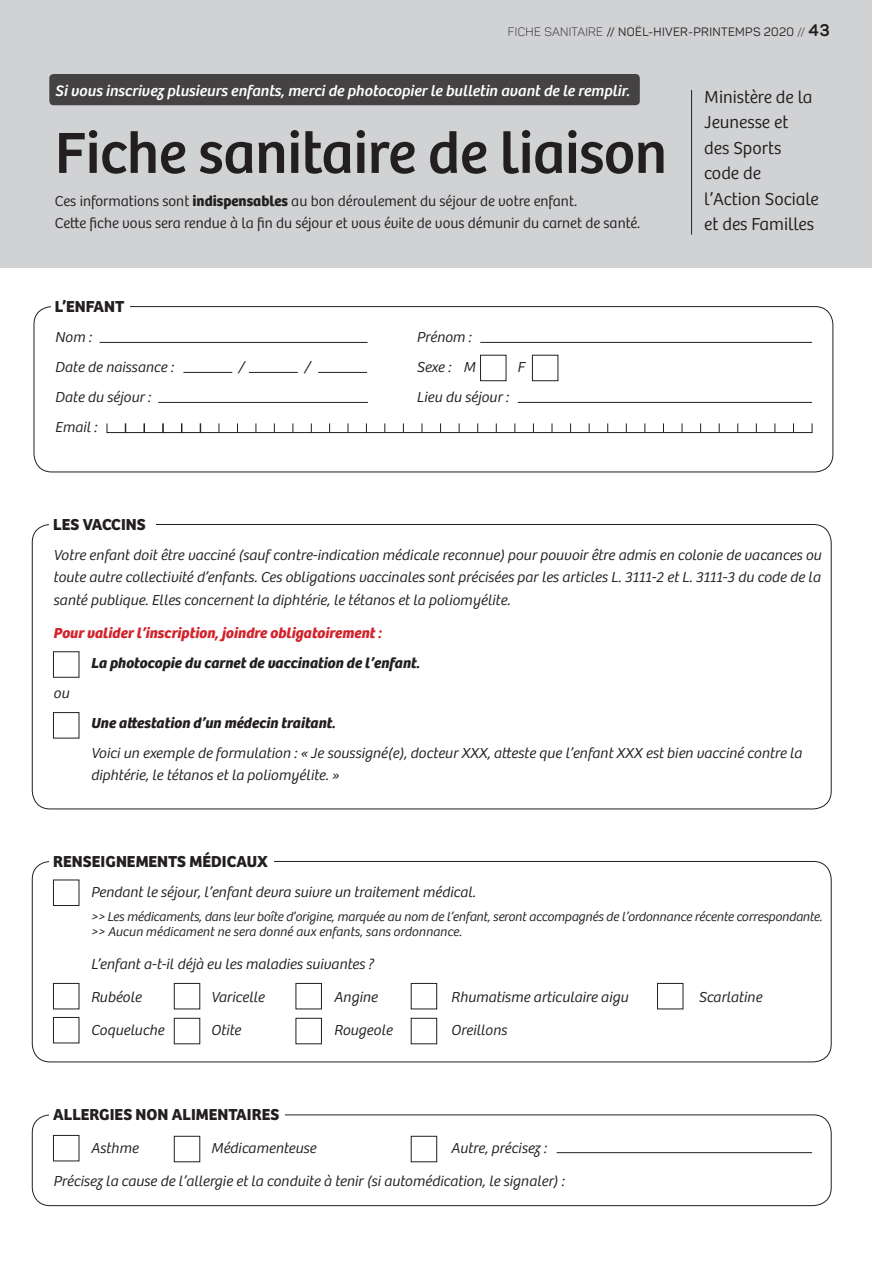
<style>
.page{position:relative;width:872px;height:1263px;background:#fff}
.page>*{position:absolute;margin:0;border:0;box-sizing:border-box;transform-origin:0 0}
.t1{font:60px "Bree";letter-spacing:-.005em;color:#231f20}
.t2{font:300 18px "Bree";color:#231f20}
.t3{font:700 16.5px "Bree";color:#231f20}
.t4{font:italic 15.75px "Bree";color:#fff}
.t5{font:italic 300 15px/22.5px "Bree";color:#231f20;text-align:justify}
.t6{font:300 15px "Bree";color:#231f20}
.t7{font:italic 700 15px "Bree";color:#231f20}
.t8{font:italic 700 15px "Bree";color:#d1232a}
.t9{font:italic 300 13.2px "Bree";letter-spacing:-.01em;color:#231f20}
.t10{font:12px "Panton";letter-spacing:.03em;color:#231f20}
.s1{font-weight:300}
.s2{font-weight:700;font-size:16.5px}
.s3{font-weight:700}
</style>
<div class="page">
<div style="left:0;top:0;width:872px;height:268px;background:#d1d2d4"></div>
<div style="left:49px;top:74px;width:591px;height:31px;background:#454244;border-radius:4px"></div>
<hr style="left:691px;top:90px;width:1px;height:145px;background:#231f20">
<hr style="left:556px;top:1152px;width:256px;height:1px;background:#231f20">
<div style="left:32px;top:1114px;width:799px;height:92px;border:1px solid #231f20;border-radius:18px"></div>
<div style="left:49px;top:1103px;width:236px;height:22px;background:#fff"></div>
<div style="left:53px;top:1135px;width:26px;height:26px;border:1px solid #231f20"></div>
<div style="left:174px;top:1136px;width:26px;height:26px;border:1px solid #231f20"></div>
<div style="left:411px;top:1136px;width:26px;height:26px;border:1px solid #231f20"></div>
<div style="left:32px;top:861px;width:799px;height:201px;border:1px solid #231f20;border-radius:18px"></div>
<div style="left:49px;top:850px;width:224px;height:22px;background:#fff"></div>
<div style="left:53px;top:880px;width:26px;height:26px;border:1px solid #231f20"></div>
<div style="left:53px;top:983px;width:26px;height:26px;border:1px solid #231f20"></div>
<div style="left:53px;top:1017px;width:26px;height:26px;border:1px solid #231f20"></div>
<div style="left:174px;top:983px;width:26px;height:26px;border:1px solid #231f20"></div>
<div style="left:174px;top:1018px;width:26px;height:26px;border:1px solid #231f20"></div>
<div style="left:296px;top:983px;width:26px;height:26px;border:1px solid #231f20"></div>
<div style="left:296px;top:1018px;width:26px;height:26px;border:1px solid #231f20"></div>
<div style="left:411px;top:983px;width:26px;height:26px;border:1px solid #231f20"></div>
<div style="left:411px;top:1018px;width:26px;height:26px;border:1px solid #231f20"></div>
<div style="left:657px;top:983px;width:26px;height:26px;border:1px solid #231f20"></div>
<div style="left:34px;top:306px;width:799px;height:166px;border:1px solid #231f20;border-radius:18px"></div>
<div style="left:51px;top:295px;width:78px;height:22px;background:#fff"></div>
<hr style="left:100px;top:342px;width:267px;height:1px;background:#231f20">
<hr style="left:158px;top:402px;width:210px;height:1px;background:#231f20">
<hr style="left:517px;top:402px;width:295px;height:1px;background:#231f20">
<hr style="left:480px;top:342px;width:332px;height:1px;background:#231f20">
<div style="left:480px;top:355px;width:26px;height:26px;border:1px solid #231f20"></div>
<div style="left:532px;top:355px;width:26px;height:26px;border:1px solid #231f20"></div>
<hr style="left:183px;top:372px;width:49px;height:1px;background:#231f20">
<hr style="left:249px;top:372px;width:49px;height:1px;background:#231f20">
<hr style="left:318px;top:372px;width:49px;height:1px;background:#231f20">
<div style="left:200px;top:423px;width:19px;height:10px;border:1px solid #231f20"></div>
<div style="left:182px;top:423px;width:18px;height:10px;border:1px solid #231f20"></div>
<div style="left:163px;top:423px;width:19px;height:10px;border:1px solid #231f20"></div>
<div style="left:144px;top:423px;width:19px;height:10px;border:1px solid #231f20"></div>
<div style="left:125px;top:423px;width:19px;height:10px;border:1px solid #231f20"></div>
<div style="left:107px;top:423px;width:18px;height:10px;border:1px solid #231f20"></div>
<svg style="left:219px;top:423px;width:593px;height:10px"></svg>
<div style="left:53px;top:651px;width:26px;height:26px;border:1px solid #231f20"></div>
<div style="left:53px;top:712px;width:26px;height:26px;border:1px solid #231f20"></div>
<p class="t10" style="left:508px;top:24px;width:323px"><span class="s1">FICHE SANITAIRE</span> // NOËL-HIVER-PRINTEMPS 2020 <span class="s1">//</span> <span class="s2">43</span></p>
<p class="t4" style="left:55px;top:81px;width:576px">Si vous inscrivez plusieurs enfants, merci de photocopier le bulletin avant de le remplir.</p>
<p class="t2" style="left:704px;top:87px;width:110px">Ministère de la</p>
<p class="t2" style="left:704px;top:112px;width:86px">Jeunesse et</p>
<p class="t2" style="left:704px;top:138px;width:79px">des Sports</p>
<p class="t2" style="left:704px;top:163px;width:58px">code de</p>
<p class="t2" style="left:704px;top:189px;width:116px">l’Action Sociale</p>
<p class="t2" style="left:704px;top:214px;width:111px">et des Familles</p>
<p class="t1" style="left:55px;top:118px;width:613px">Fiche sanitaire de liaison</p>
<p class="t6" style="left:55px;top:192px;width:524px">Ces informations sont <span class="s3">indispensables</span> au bon déroulement du séjour de votre enfant.</p>
<p class="t6" style="left:55px;top:215px;width:587px">Cette fiche vous sera rendue à la fin du séjour et vous évite de vous démunir du carnet de santé.</p>
<p class="t3" style="left:55px;top:296px;width:71px">L’ENFANT</p>
<p class="t5" style="left:55px;top:326px;width:38px">Nom :</p>
<p class="t5" style="left:416px;top:326px;width:56px">Prénom :</p>
<p class="t5" style="left:55px;top:356px;width:120px">Date de naissance :</p>
<p class="t5" style="left:238px;top:356px;width:7px">/</p>
<p class="t5" style="left:304px;top:356px;width:7px">/</p>
<p class="t5" style="left:416px;top:356px;width:60px">Sexe : M</p>
<p class="t5" style="left:517px;top:356px;width:9px">F</p>
<p class="t5" style="left:55px;top:386px;width:97px">Date du séjour :</p>
<p class="t5" style="left:416px;top:386px;width:93px">Lieu du séjour :</p>
<p class="t5" style="left:55px;top:416px;width:44px">Email :</p>
<p class="t3" style="left:53px;top:514px;width:94px">LES VACCINS</p>
<p class="t5" style="left:53px;top:544px;width:769px">Votre enfant doit être vacciné (sauf contre-indication médicale reconnue) pour pouvoir être admis en colonie de vacances ou toute autre collectivité d’enfants. Ces obligations vaccinales sont précisées par les articles L. 3111-2 et L. 3111-3 du code de la santé publique. Elles concernent la diphtérie, le tétanos et la poliomyélite.</p>
<p class="t8" style="left:53px;top:624px;width:329px">Pour valider l’inscription, joindre obligatoirement :</p>
<p class="t7" style="left:91px;top:654px;width:330px">La photocopie du carnet de vaccination de l’enfant.</p>
<p class="t5" style="left:53px;top:682px;width:17px">ou</p>
<p class="t7" style="left:91px;top:714px;width:246px">Une attestation d’un médecin traitant.</p>
<p class="t5" style="left:91px;top:742px;width:712px">Voici un exemple de formulation : « Je soussigné(e), docteur XXX, atteste que l’enfant XXX est bien vacciné contre la diphtérie, le tétanos et la poliomyélite. »</p>
<p class="t3" style="left:53px;top:851px;width:216px">RENSEIGNEMENTS MÉDICAUX</p>
<p class="t5" style="left:91px;top:881px;width:386px">Pendant le séjour, l’enfant devra suivre un traitement médical.</p>
<p class="t9" style="left:91px;top:909px;width:733px">&gt;&gt; Les médicaments, dans leur boîte d’origine, marquée au nom de l’enfant, seront accompagnés de l’ordonnance récente correspondante.</p>
<p class="t9" style="left:91px;top:924px;width:372px">&gt;&gt; Aucun médicament ne sera donné aux enfants, sans ordonnance.</p>
<p class="t5" style="left:91px;top:953px;width:284px">L’enfant a-t-il déjà eu les maladies suivantes ?</p>
<p class="t5" style="left:91px;top:986px;width:52px">Rubéole</p>
<p class="t5" style="left:211px;top:986px;width:55px">Varicelle</p>
<p class="t5" style="left:334px;top:986px;width:45px">Angine</p>
<p class="t5" style="left:451px;top:986px;width:179px">Rhumatisme articulaire aigu</p>
<p class="t5" style="left:698px;top:986px;width:65px">Scarlatine</p>
<p class="t5" style="left:91px;top:1019px;width:75px">Coqueluche</p>
<p class="t5" style="left:211px;top:1019px;width:32px">Otite</p>
<p class="t5" style="left:334px;top:1019px;width:60px">Rougeole</p>
<p class="t5" style="left:451px;top:1019px;width:57px">Oreillons</p>
<p class="t3" style="left:53px;top:1104px;width:228px">ALLERGIES NON ALIMENTAIRES</p>
<p class="t5" style="left:91px;top:1137px;width:49px">Asthme</p>
<p class="t5" style="left:211px;top:1137px;width:107px">Médicamenteuse</p>
<p class="t5" style="left:451px;top:1137px;width:97px">Autre, précisez :</p>
<p class="t5" style="left:53px;top:1170px;width:512px">Précisez la cause de l’allergie et la conduite à tenir (si automédication, le signaler) :</p>
</div>
